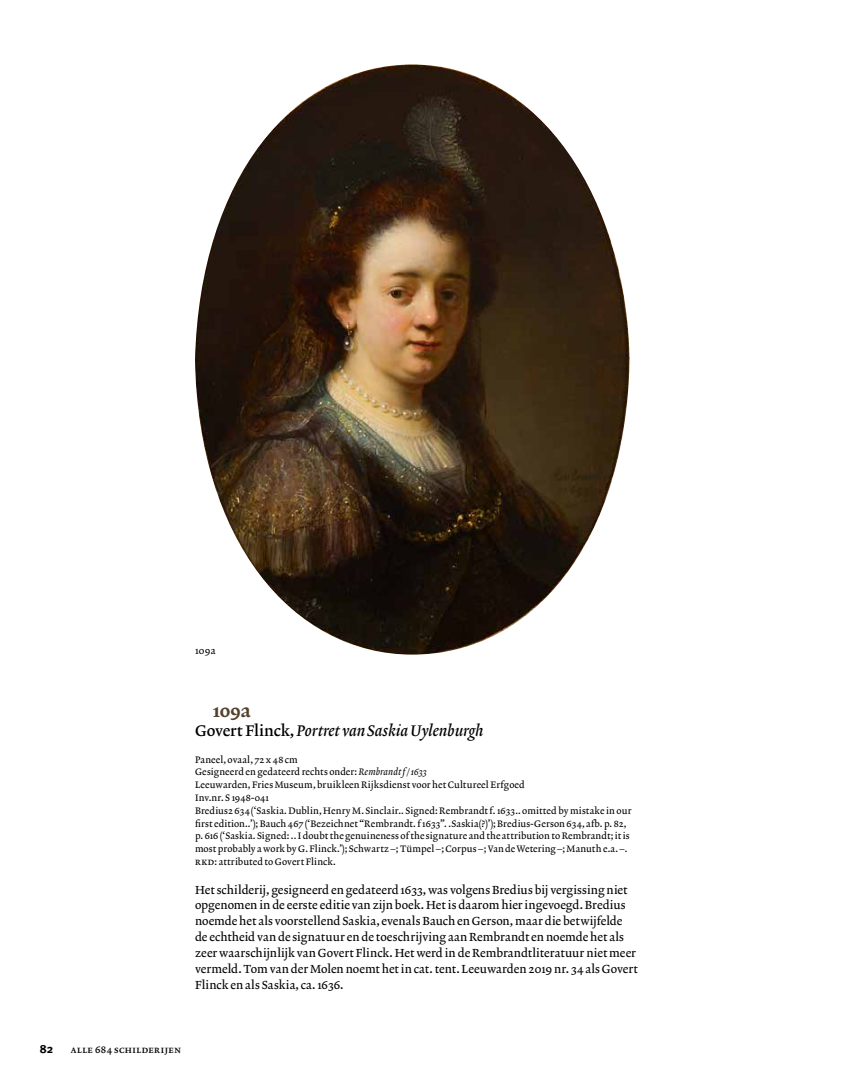
<style>
.page{position:relative;width:851px;height:1081px;background:#fff}
.page>*{position:absolute;margin:0;border:0;box-sizing:border-box;transform-origin:0 0}
.t1{font:700 18.75px "Lexicon OT";color:#55422d}
.t2{font:italic 500 15.62px "Lexicon OT";letter-spacing:-.005em;color:#000}
.t3{font:11.88px/16px "Lexicon OT";color:#000}
.t4{font:700 11.88px "Meta Plus OT";color:#000}
.t5{font:500 10px "Lexicon OT";letter-spacing:.045em;color:#000}
.t6{font:10px "Lexicon OT";color:#000}
.t7{font:9.5px/12.8px "Lexicon OT";letter-spacing:.01em;color:#000}
.s1{font-style:normal}
.s2{font-style:italic}
.s3{font-size:10px}
</style>
<div class="page">
<img style="left:195px;top:64px;width:434px;height:590px">
<p class="t6" style="left:195px;top:644px;width:22px">109a</p>
<h1 class="t1" style="left:213px;top:699px;width:40px">109a</h1>
<h2 class="t2" style="left:195px;top:721px;width:290px"><span class="s1">Govert Flinck,</span> Portret van Saskia Uylenburgh</h2>
<p class="t7" style="left:195px;top:753px;width:438px">Paneel, ovaal, 72 x 48 cm<br>Gesigneerd en gedateerd rechts onder: <span class="s2">Rembrandt f / 1633<br></span>Leeuwarden, Fries Museum, bruikleen Rijksdienst voor het Cultureel Erfgoed<br>Inv.nr. S 1948-041<br>Bredius2 634 (‘Saskia. Dublin, Henry M. Sinclair.. Signed: Rembrandt f. 1633.. omitted by mistake in our first edition..’); Bauch 467 (‘Bezeichnet “Rembrandt. f 1633”. .Saskia(?)’); Bredius-Gerson 634, afb. p. 82, p. 616 (‘Saskia. Signed: .. I doubt the genuineness of the signature and the attribution to Rembrandt; it is most probably a work by G. Flinck.’); Schwartz –; Tümpel –; Corpus –; Van de Wetering –; Manuth e.a. –.<br><span class="s3">RKD</span>: attributed to Govert Flinck.</p>
<p class="t3" style="left:195px;top:882px;width:444px">Het schilderij, gesigneerd en gedateerd 1633, was volgens Bredius bij vergissing niet opgenomen in de eerste editie van zijn boek. Het is daarom hier ingevoegd. Bredius noemde het als voorstellend Saskia, evenals Bauch en Gerson, maar die betwijfelde<br>de echtheid van de signatuur en de toeschrijving aan Rembrandt en noemde het als zeer waarschijnlijk van Govert Flinck. Het werd in de Rembrandtliteratuur niet meer vermeld. Tom van der Molen noemt het in cat. tent. Leeuwarden 2019 nr. 34 als Govert Flinck en als Saskia, ca. 1636.</p>
<p class="t4" style="left:40px;top:1041px;width:15px">82</p>
<p class="t5" style="left:71px;top:1043px;width:111px">Alle 684 schilderijen</p>
</div>
